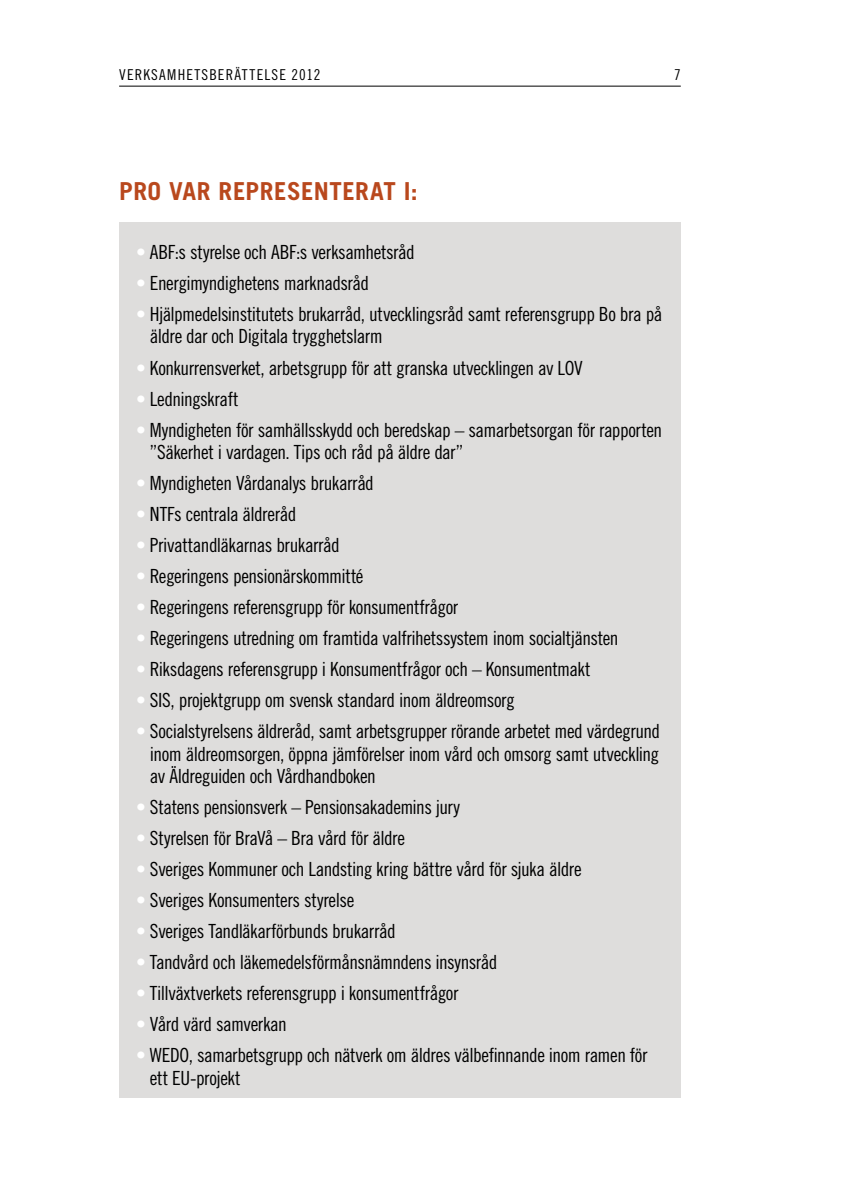
<style>
.page{position:relative;width:851px;height:1191px;background:#fff}
.page>*{position:absolute;margin:0;border:0;box-sizing:border-box;transform-origin:0 0}
.t1{font:700 24.75px "Trade Gothic LT Std";letter-spacing:.02em;color:#b9481d}
.t2{font:19.5px/22.5px "Trade Gothic LT Std Cn 18";letter-spacing:-.025em;color:#000}
.t3{font:15px "Trade Gothic LT Std Cn 18";letter-spacing:.075em;color:#000}
.s1{color:#fff}
</style>
<div class="page">
<hr style="left:119px;top:86px;width:561px;height:1px;background:#000">
<div style="left:119px;top:222px;width:561px;height:875px;background:#dedddc"></div>
<p class="t3" style="left:119px;top:66px;width:203px">VERKSAMHETSBERÄTTELSE 2012</p>
<p class="t3" style="left:674px;top:66px;width:8px">7</p>
<p class="t1" style="left:119px;top:175px;width:65px">PRO VAR</p>
<p class="t1" style="left:218px;top:175px;width:200px">REPRESENTERAT I:</p>
<p class="t2" style="left:136px;top:240px;width:280px"><span class="s1">•</span> ABF:s styrelse och ABF:s verksamhetsråd</p>
<p class="t2" style="left:136px;top:271px;width:234px"><span class="s1">•</span> Energimyndighetens marknadsråd</p>
<p class="t2" style="left:150px;top:302px;width:514px;text-indent:-14px"><span class="s1">•</span> Hjälpmedelsinstitutets brukarråd, utvecklingsråd samt referensgrupp Bo bra på äldre dar och Digitala trygghetslarm</p>
<p class="t2" style="left:136px;top:356px;width:448px"><span class="s1">•</span> Konkurrensverket, arbetsgrupp för att granska utvecklingen av LOV</p>
<p class="t2" style="left:136px;top:387px;width:104px"><span class="s1">•</span> Ledningskraft</p>
<p class="t2" style="left:150px;top:418px;width:513px;text-indent:-14px"><span class="s1">•</span> Myndigheten för samhällsskydd och beredskap – samarbetsorgan för rapporten ”Säkerhet i vardagen. Tips och råd på äldre dar”</p>
<p class="t2" style="left:136px;top:471px;width:239px"><span class="s1">•</span> Myndigheten Vårdanalys brukarråd</p>
<p class="t2" style="left:136px;top:502px;width:162px"><span class="s1">•</span> NTFs centrala äldreråd</p>
<p class="t2" style="left:136px;top:533px;width:205px"><span class="s1">•</span> Privattandläkarnas brukarråd</p>
<p class="t2" style="left:136px;top:564px;width:229px"><span class="s1">•</span> Regeringens pensionärskommitté</p>
<p class="t2" style="left:136px;top:596px;width:323px"><span class="s1">•</span> Regeringens referensgrupp för konsumentfrågor</p>
<p class="t2" style="left:136px;top:627px;width:484px"><span class="s1">•</span> Regeringens utredning om framtida valfrihetssystem inom socialtjänsten</p>
<p class="t2" style="left:136px;top:658px;width:456px"><span class="s1">•</span> Riksdagens referensgrupp i Konsumentfrågor och – Konsumentmakt</p>
<p class="t2" style="left:136px;top:689px;width:380px"><span class="s1">•</span> SIS, projektgrupp om svensk standard inom äldreomsorg</p>
<p class="t2" style="left:150px;top:720px;width:512px;text-align:justify;text-indent:-14px"><span class="s1">•</span> Socialstyrelsens äldreråd, samt arbetsgrupper rörande arbetet med värdegrund inom äldreomsorgen, öppna jämförelser inom vård och omsorg samt utveckling av Äldreguiden och Vårdhandboken</p>
<p class="t2" style="left:136px;top:796px;width:325px"><span class="s1">•</span> Statens pensionsverk – Pensionsakademins jury</p>
<p class="t2" style="left:136px;top:827px;width:270px"><span class="s1">•</span> Styrelsen för BraVå – Bra vård för äldre</p>
<p class="t2" style="left:136px;top:858px;width:447px"><span class="s1">•</span> Sveriges Kommuner och Landsting kring bättre vård för sjuka äldre</p>
<p class="t2" style="left:136px;top:889px;width:219px"><span class="s1">•</span> Sveriges Konsumenters styrelse</p>
<p class="t2" style="left:136px;top:920px;width:261px"><span class="s1">•</span> Sveriges Tandläkarförbunds brukarråd</p>
<p class="t2" style="left:136px;top:951px;width:363px"><span class="s1">•</span> Tandvård och läkemedelsförmånsnämndens insynsråd</p>
<p class="t2" style="left:136px;top:982px;width:324px"><span class="s1">•</span> Tillväxtverkets referensgrupp i konsumentfrågor</p>
<p class="t2" style="left:136px;top:1013px;width:152px"><span class="s1">•</span> Vård värd samverkan</p>
<p class="t2" style="left:150px;top:1044px;width:499px;text-indent:-14px"><span class="s1">•</span> WEDO, samarbetsgrupp och nätverk om äldres välbefinnande inom ramen för ett EU-projekt</p>
</div>
